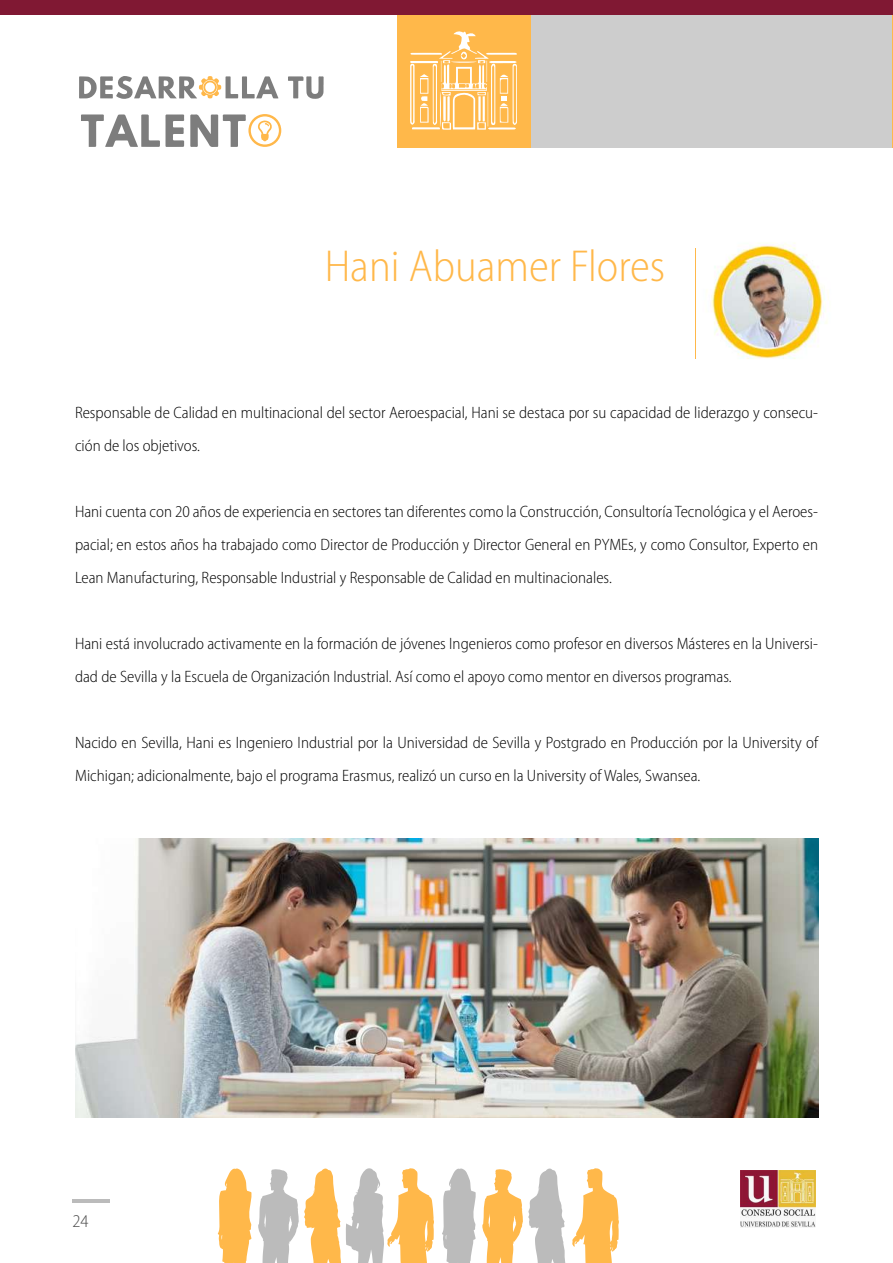
<style>
.page{position:relative;width:893px;height:1263px;background:#fff}
.page>*{position:absolute;margin:0;border:0;box-sizing:border-box;transform-origin:0 0}
.t1{font:300 semi-condensed 45px "Myriad Pro";color:#ffb84a}
.t2{font:300 semi-condensed 18px "Myriad Pro";color:#4c4c4c}
.t3{font:300 semi-condensed 16.5px/33px "Myriad Pro";color:#000}
</style>
<div class="page">
<img style="left:695px;top:243px;width:134px;height:116px">
<div style="left:530px;top:0;width:363px;height:148px;background:#cdcdcd"></div>
<div style="left:397px;top:14px;width:133px;height:134px;background:#ffb84a"></div>
<svg style="left:288px;top:76px;width:36px;height:23px"></svg>
<svg style="left:81px;top:114px;width:103px;height:33px"></svg>
<svg style="left:79px;top:76px;width:199px;height:23px"></svg>
<svg style="left:190px;top:114px;width:91px;height:33px"></svg>
<svg style="left:410px;top:31px;width:107px;height:99px"></svg>
<hr style="left:72px;top:1199px;width:38px;height:4px;background:#bbb">
<img style="left:741px;top:1170px;width:74px;height:57px">
<svg style="left:218px;top:1168px;width:216px;height:95px"></svg>
<svg style="left:442px;top:1168px;width:177px;height:95px"></svg>
<hr style="left:695px;top:249px;width:1px;height:110px;background:#ffb84a">
<div style="left:0;top:0;width:893px;height:15px;background:#801833"></div>
<img style="left:76px;top:838px;width:742px;height:279px">
<h1 class="t1" style="left:325px;top:242px;width:342px">Hani Abuamer Flores</h1>
<p class="t3" style="left:75px;top:396px;width:745px">Responsable de Calidad en multinacional del sector Aeroespacial, Hani se destaca por su capacidad de liderazgo y consecu&shy;ción de los objetivos.</p>
<p class="t3" style="left:75px;top:495px;width:745px;text-align:justify">Hani cuenta con 20 años de experiencia en sectores tan diferentes como la Construcción, Consultoría Tecnológica y el Aeroes&shy;pacial; en estos años ha trabajado como Director de Producción y Director General en PYMEs, y como Consultor, Experto en Lean Manufacturing, Responsable Industrial y Responsable de Calidad en multinacionales.</p>
<p class="t3" style="left:75px;top:627px;width:744px">Hani está involucrado activamente en la formación de jóvenes Ingenieros como profesor en diversos Másteres en la Universi&shy;dad de Sevilla y la Escuela de Organización Industrial. Así como el apoyo como mentor en diversos programas.</p>
<p class="t3" style="left:75px;top:726px;width:744px">Nacido en Sevilla, Hani es Ingeniero Industrial por la Universidad de Sevilla y Postgrado en Producción por la University of<br>Michigan; adicionalmente, bajo el programa Erasmus, realizó un curso en la University of Wales, Swansea.</p>
<p class="t2" style="left:72px;top:1212px;width:18px">24</p>
</div>
